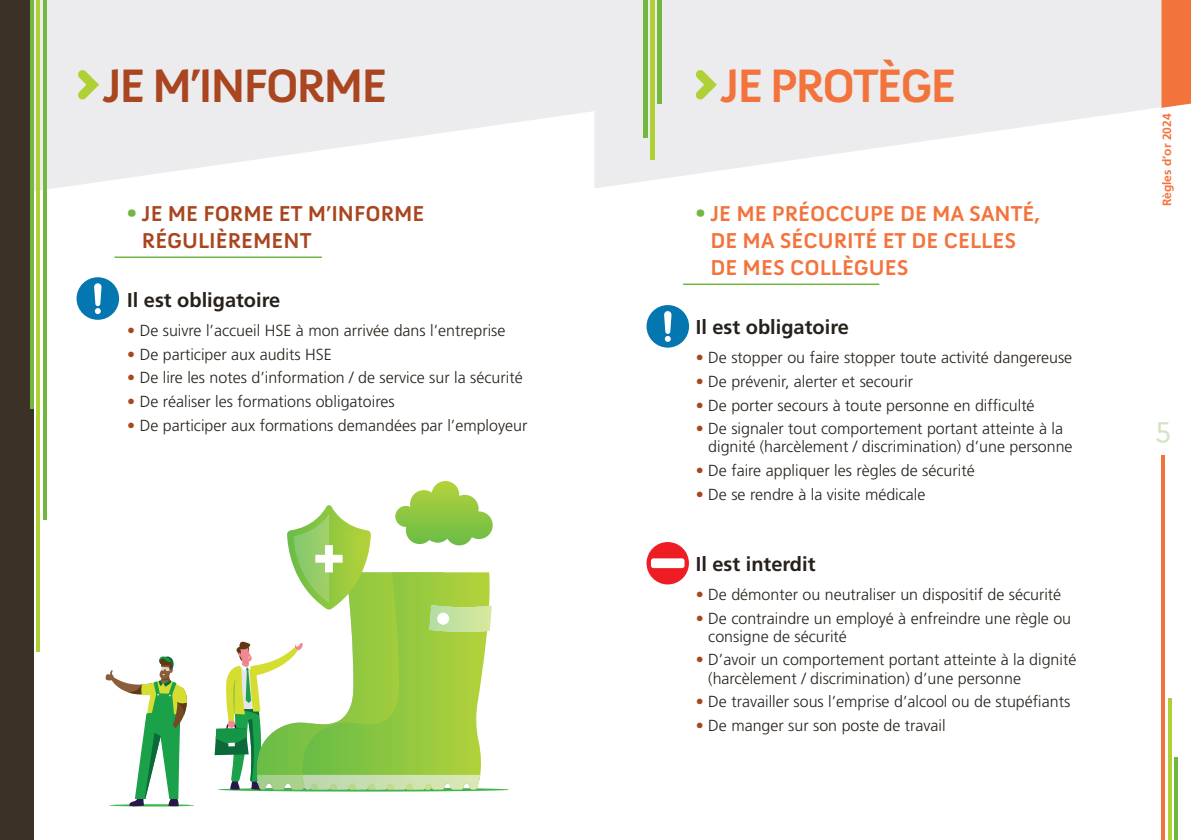
<style>
.page{position:relative;width:1191px;height:840px;background:#fff}
.page>*{position:absolute;margin:0;border:0;box-sizing:border-box;transform-origin:0 0}
.t1{font:700 48px "Anivers";letter-spacing:-.05em;color:#a9451f}
.t2{font:700 48px "Anivers";letter-spacing:-.05em;color:#f3733c}
.t3{font:30px "Anivers";color:#d2e4bf}
.t4{font:700 22px/27px "Anivers";color:#f3733c}
.t5{font:700 22px/27px "Anivers";color:#a9451f}
.t6{font:700 20px "Frutiger";color:#27211b}
.t7{font:300 16px/18px "Frutiger";color:#27211b}
.t8{font:700 12px "Frutiger";color:#f3733c}
.s1{color:#73b743}
.s2{color:#a9451f}
</style>
<div class="page">
<svg style="left:595px;top:0;width:566px;height:188px;fill:#ececee"></svg>
<svg style="left:34px;top:0;width:561px;height:196px;fill:#ececee"></svg>
<div style="left:1161px;top:0;width:30px;height:108px;background:#f3733c"></div>
<div style="left:0;top:0;width:34px;height:839px;background:#3c3126"></div>
<hr style="left:30px;top:0;width:4px;height:408px;background:#73b743">
<hr style="left:36px;top:0;width:4px;height:651px;background:#b0d136">
<hr style="left:43px;top:0;width:3px;height:519px;background:#73b743">
<hr style="left:1161px;top:455px;width:4px;height:384px;background:#f3733c">
<svg style="left:1168px;top:698px;width:3px;height:141px"></svg>
<hr style="left:1174px;top:757px;width:3px;height:82px;background:#73b743">
<hr style="left:683px;top:283px;width:196px;height:2px;background:#73b743">
<hr style="left:114px;top:256px;width:208px;height:2px;background:#73b743">
<div style="left:646px;top:541px;width:43px;height:43px;background:#ee1d23;border-radius:50%"></div>
<div style="left:651px;top:558px;width:33px;height:9px;background:#fff;border-radius:2px"></div>
<svg style="left:687px;top:62px;width:36px;height:46px;background:#e0e6ca"></svg>
<hr style="left:657px;top:0;width:4px;height:104px;background:#73b743">
<hr style="left:650px;top:0;width:4px;height:159px;background:#b0d136">
<hr style="left:643px;top:0;width:4px;height:137px;background:#73b743">
<svg style="left:70px;top:62px;width:35px;height:46px;background:#dfe6c9"></svg>
<div style="left:646px;top:305px;width:43px;height:42px;background:#0577b0;border-radius:50%"></div>
<svg style="left:664px;top:311px;width:7px;height:31px"></svg>
<div style="left:77px;top:277px;width:42px;height:42px;background:#0577b0;border-radius:50%"></div>
<svg style="left:94px;top:283px;width:8px;height:31px"></svg>
<svg style="left:395px;top:481px;width:98px;height:64px"></svg>
<svg style="left:327px;top:572px;width:165px;height:69px;background:#a8d155"></svg>
<svg style="left:215px;top:641px;width:294px;height:150px"></svg>
<svg style="left:429px;top:604px;width:62px;height:27px;background:#c4e196"></svg>
<div style="left:437px;top:612px;width:12px;height:12px;background:#fff;border-radius:50%"></div>
<svg style="left:287px;top:505px;width:84px;height:104px"></svg>
<hr style="left:109px;top:803px;width:85px;height:3px;background:#3db54b;border-radius:50%">
<svg style="left:105px;top:656px;width:82px;height:150px"></svg>
<h1 class="t1" style="left:103px;top:59px;width:286px">JE M’INFORME</h1>
<h1 class="t2" style="left:720px;top:59px;width:237px">JE PROTÈGE</h1>
<h3 class="t5" style="left:142px;top:200px;width:284px;text-indent:-15px"><span class="s1">•</span> JE ME FORME ET M’INFORME<br>RÉGULIÈREMENT</h3>
<h3 class="t4" style="left:710px;top:200px;width:331px;text-indent:-15px"><span class="s1">•</span> JE ME PRÉOCCUPE DE MA SANTÉ,<br>DE MA SÉCURITÉ ET DE CELLES<br>DE MES COLLÈGUES</h3>
<p class="t8" style="left:1159px;top:206px;width:94px;rotate:-90deg">Règles d’or 2024</p>
<p class="t6" style="left:127px;top:288px;width:155px">Il est obligatoire</p>
<p class="t7" style="left:127px;top:321px;width:380px"><span class="s2">•</span> De suivre l’accueil HSE à mon arrivée dans l’entreprise</p>
<p class="t7" style="left:127px;top:345px;width:206px"><span class="s2">•</span> De participer aux audits HSE</p>
<p class="t7" style="left:127px;top:369px;width:397px"><span class="s2">•</span> De lire les notes d’information / de service sur la sécurité</p>
<p class="t7" style="left:127px;top:392px;width:269px"><span class="s2">•</span> De réaliser les formations obligatoires</p>
<p class="t7" style="left:127px;top:416px;width:402px"><span class="s2">•</span> De participer aux formations demandées par l’employeur</p>
<h2 class="t3" style="left:1156px;top:411px;width:16px">5</h2>
<p class="t6" style="left:696px;top:315px;width:155px">Il est obligatoire</p>
<p class="t7" style="left:696px;top:348px;width:378px"><span class="s2">•</span> De stopper ou faire stopper toute activité dangereuse</p>
<p class="t7" style="left:696px;top:372px;width:219px"><span class="s2">•</span> De prévenir, alerter et secourir</p>
<p class="t7" style="left:696px;top:396px;width:340px"><span class="s2">•</span> De porter secours à toute personne en difficulté</p>
<p class="t7" style="left:708px;top:419px;width:366px;text-indent:-12px"><span class="s2">•</span> De signaler tout comportement portant atteinte à la dignité (harcèlement / discrimination) d’une personne</p>
<p class="t7" style="left:696px;top:461px;width:280px"><span class="s2">•</span> De faire appliquer les règles de sécurité</p>
<p class="t7" style="left:696px;top:485px;width:231px"><span class="s2">•</span> De se rendre à la visite médicale</p>
<p class="t6" style="left:696px;top:551px;width:121px">Il est interdit</p>
<p class="t7" style="left:696px;top:585px;width:367px"><span class="s2">•</span> De démonter ou neutraliser un dispositif de sécurité</p>
<p class="t7" style="left:708px;top:609px;width:364px;text-indent:-12px"><span class="s2">•</span> De contraindre un employé à enfreindre une règle ou consigne de sécurité</p>
<p class="t7" style="left:708px;top:650px;width:370px;text-indent:-12px"><span class="s2">•</span> D’avoir un comportement portant atteinte à la dignité (harcèlement / discrimination) d’une personne</p>
<p class="t7" style="left:696px;top:692px;width:376px"><span class="s2">•</span> De travailler sous l’emprise d’alcool ou de stupéfiants</p>
<p class="t7" style="left:696px;top:716px;width:251px"><span class="s2">•</span> De manger sur son poste de travail</p>
</div>
